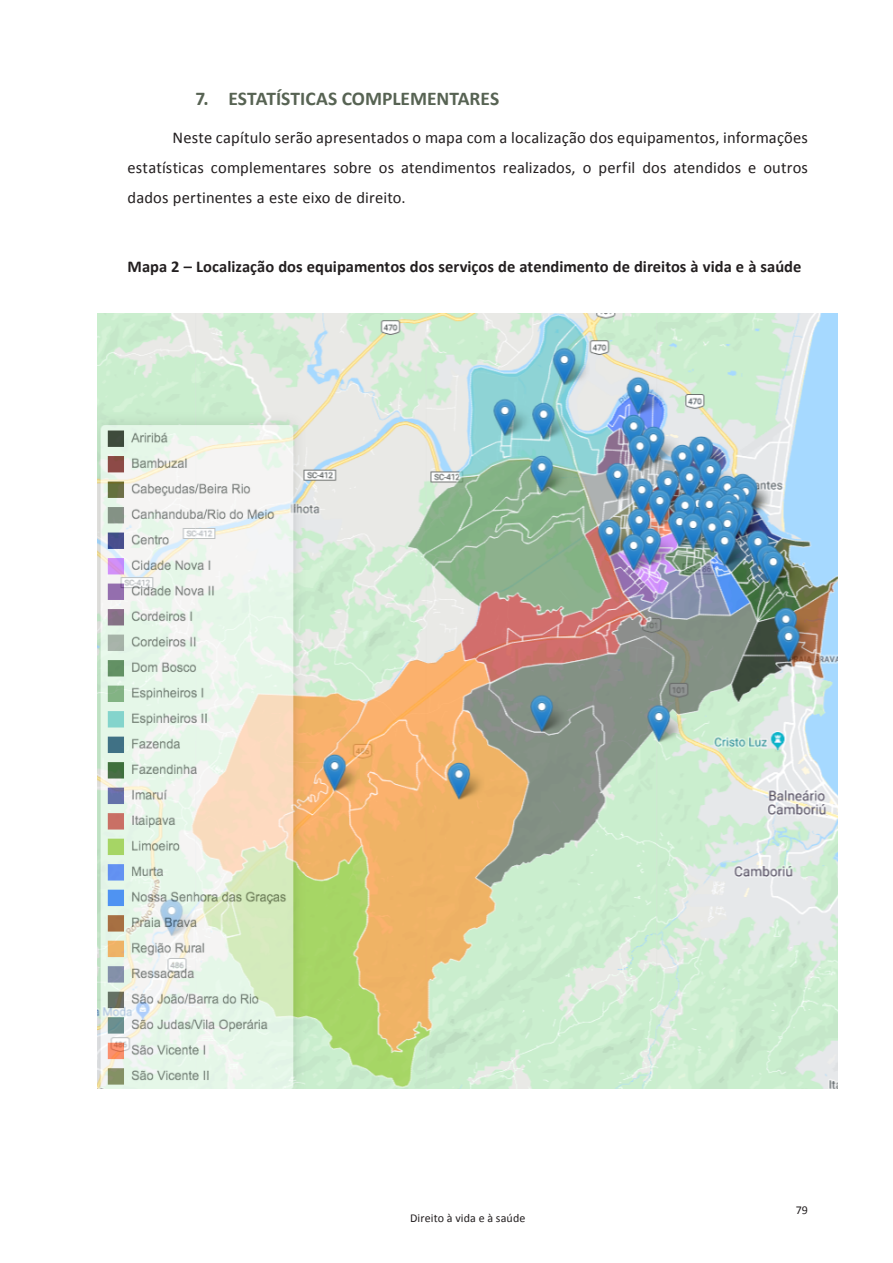
<style>
.page{position:relative;width:893px;height:1263px;background:#fff}
.page>*{position:absolute;margin:0;border:0;box-sizing:border-box;transform-origin:0 0}
.t1{font:700 19.5px "Calibri";color:#576353}
.t2{font:16.5px/30px "Calibri";letter-spacing:.005em;color:#231f20;text-align:justify}
.t3{font:700 16.5px "Calibri";color:#231f20}
.t4{font:12px "Calibri";letter-spacing:.01em;color:#231f20}
</style>
<div class="page">
<img style="left:98px;top:314px;width:740px;height:775px">
<p class="t1" style="left:195px;top:84px;width:305px">7. ESTATÍSTICAS COMPLEMENTARES</p>
<p class="t2" style="left:128px;top:121px;width:682px;text-indent:45px">Neste capítulo serão apresentados o mapa com a localização dos equipamentos, informações estatísticas complementares sobre os atendimentos realizados, o perfil dos atendidos e outros dados pertinentes a este eixo de direito.</p>
<p class="t3" style="left:128px;top:255px;width:675px">Mapa 2 – Localização dos equipamentos dos serviços de atendimento de direitos à vida e à saúde</p>
<p class="t4" style="left:410px;top:1211px;width:117px">Direito à vida e à saúde</p>
<p class="t4" style="left:796px;top:1203px;width:14px">79</p>
</div>
